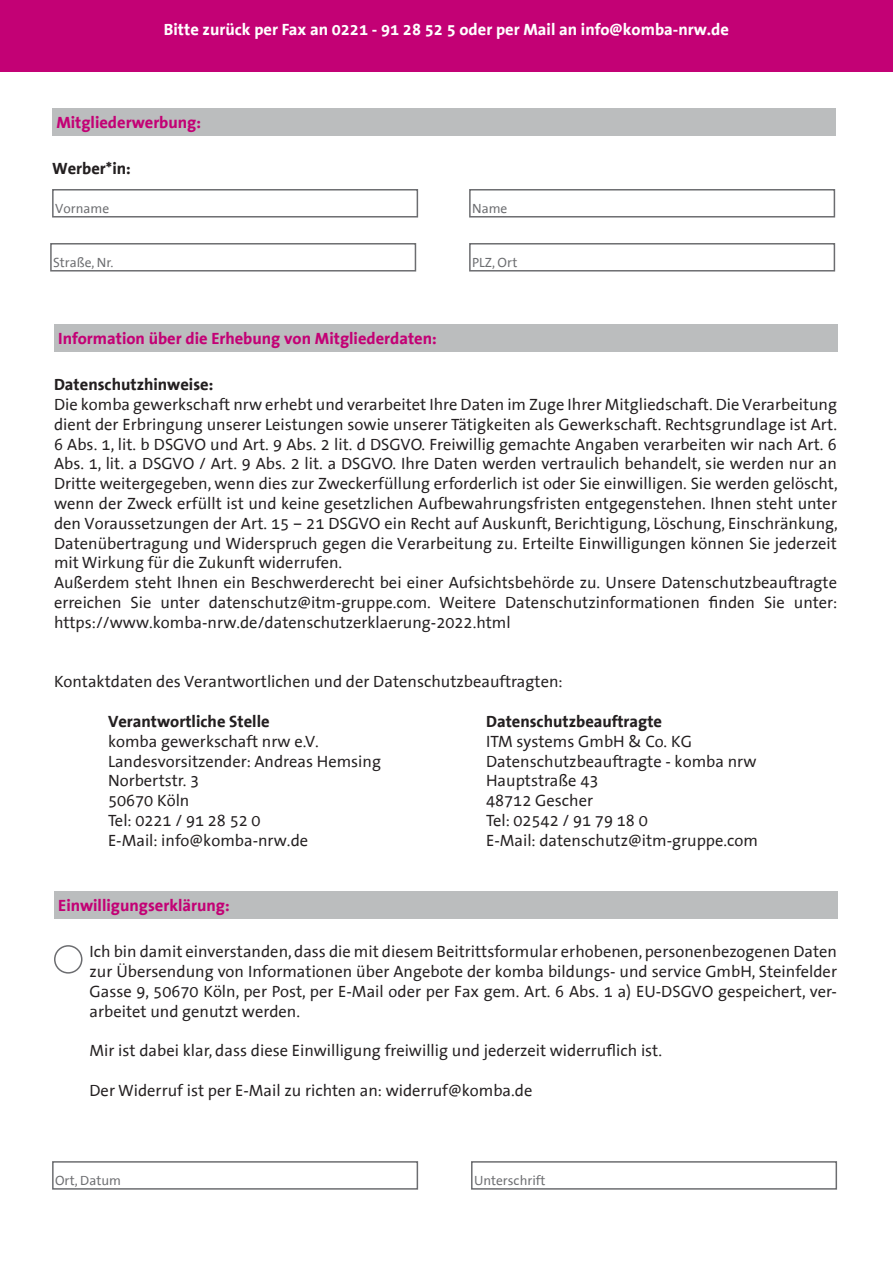
<style>
.page{position:relative;width:893px;height:1263px;background:#fff}
.page>*{position:absolute;margin:0;border:0;box-sizing:border-box;transform-origin:0 0}
.t1{font:16.5px/19.8px "The Sans Office";color:#231f20;text-align:justify}
.t2{font:700 16.5px "The Sans Office";color:#c30175}
.t3{font:700 16.5px "The Sans Office";color:#231f20}
.t4{font:700 16.5px "The Sans Office";color:#fff}
.t5{font:13.5px "The Sans Office";color:#6c6d70}
</style>
<div class="page">
<div style="left:0;top:0;width:893px;height:71px;background:#c30175"></div>
<div style="left:52px;top:108px;width:783px;height:27px;background:#bbbdbe"></div>
<div style="left:52px;top:189px;width:366px;height:29px;border:2px solid #6c6d70"></div>
<div style="left:469px;top:189px;width:366px;height:29px;border:2px solid #6c6d70"></div>
<div style="left:50px;top:243px;width:366px;height:29px;border:2px solid #6c6d70"></div>
<div style="left:469px;top:243px;width:366px;height:29px;border:2px solid #6c6d70"></div>
<div style="left:52px;top:1161px;width:366px;height:29px;border:2px solid #6c6d70"></div>
<div style="left:471px;top:1161px;width:366px;height:29px;border:2px solid #6c6d70"></div>
<div style="left:54px;top:324px;width:783px;height:27px;background:#bbbdbe"></div>
<div style="left:54px;top:891px;width:783px;height:27px;background:#bbbdbe"></div>
<div style="left:54px;top:945px;width:28px;height:29px;border:2px solid #6c6d70;border-radius:50%"></div>
<p class="t4" style="left:164px;top:21px;width:567px">Bitte zurück per Fax an 0221 - 91 28 52 5 oder per Mail an info@komba-nrw.de</p>
<p class="t2" style="left:56px;top:113px;width:146px">Mitgliederwerbung:</p>
<p class="t3" style="left:52px;top:160px;width:80px">Werber*in:</p>
<p class="t5" style="left:55px;top:202px;width:56px">Vorname</p>
<p class="t5" style="left:472px;top:202px;width:37px">Name</p>
<p class="t5" style="left:53px;top:256px;width:62px">Straße, Nr.</p>
<p class="t5" style="left:472px;top:256px;width:47px">PLZ, Ort</p>
<p class="t2" style="left:58px;top:329px;width:380px">Information über die Erhebung von Mitgliederdaten:</p>
<p class="t3" style="left:54px;top:376px;width:161px">Datenschutzhinweise:</p>
<p class="t1" style="left:54px;top:395px;width:785px">Die komba gewerkschaft nrw erhebt und verarbeitet Ihre Daten im Zuge Ihrer Mitgliedschaft. Die Verarbeitung dient der Erbringung unserer Leistungen sowie unserer Tätigkeiten als Gewerkschaft. Rechtsgrundlage ist Art.<br>6 Abs. 1, lit. b DSGVO und Art. 9 Abs. 2 lit. d DSGVO. Freiwillig gemachte Angaben verarbeiten wir nach Art. 6<br>Abs. 1, lit. a DSGVO / Art. 9 Abs. 2 lit. a DSGVO. Ihre Daten werden vertraulich behandelt, sie werden nur an Dritte weitergegeben, wenn dies zur Zweckerfüllung erforderlich ist oder Sie einwilligen. Sie werden gelöscht, wenn der Zweck erfüllt ist und keine gesetzlichen Aufbewahrungsfristen entgegenstehen. Ihnen steht unter den Voraussetzungen der Art. 15 – 21 DSGVO ein Recht auf Auskunft, Berichtigung, Löschung, Einschränkung, Datenübertragung und Widerspruch gegen die Verarbeitung zu. Erteilte Einwilligungen können Sie jederzeit mit Wirkung für die Zukunft widerrufen.</p>
<p class="t1" style="left:54px;top:573px;width:785px">Außerdem steht Ihnen ein Beschwerderecht bei einer Aufsichtsbehörde zu. Unsere Datenschutzbeauftragte erreichen Sie unter datenschutz@itm-gruppe.com. Weitere Datenschutzinformationen finden Sie unter: https://www.komba-nrw.de/datenschutzerklaerung-2022.html</p>
<p class="t1" style="left:54px;top:672px;width:510px">Kontaktdaten des Verantwortlichen und der Datenschutzbeauftragten:</p>
<p class="t3" style="left:108px;top:712px;width:163px">Verantwortliche Stelle</p>
<p class="t3" style="left:486px;top:712px;width:178px">Datenschutzbeauftragte</p>
<p class="t1" style="left:108px;top:732px;width:212px">komba gewerkschaft nrw e.V.</p>
<p class="t1" style="left:486px;top:732px;width:207px">ITM systems GmbH &amp; Co. KG</p>
<p class="t1" style="left:108px;top:752px;width:275px">Landesvorsitzender: Andreas Hemsing</p>
<p class="t1" style="left:486px;top:752px;width:272px">Datenschutzbeauftragte - komba nrw</p>
<p class="t1" style="left:108px;top:771px;width:93px">Norbertstr. 3</p>
<p class="t1" style="left:486px;top:771px;width:114px">Hauptstraße 43</p>
<p class="t1" style="left:108px;top:791px;width:83px">50670 Köln</p>
<p class="t1" style="left:486px;top:791px;width:109px">48712 Gescher</p>
<p class="t1" style="left:108px;top:811px;width:154px">Tel: 0221 / 91 28 52 0</p>
<p class="t1" style="left:486px;top:811px;width:163px">Tel: 02542 / 91 79 18 0</p>
<p class="t1" style="left:108px;top:831px;width:202px">E-Mail: info@komba-nrw.de</p>
<p class="t1" style="left:486px;top:831px;width:273px">E-Mail: datenschutz@itm-gruppe.com</p>
<p class="t2" style="left:58px;top:896px;width:173px">Einwilligungserklärung:</p>
<p class="t1" style="left:90px;top:942px;width:749px">Ich bin damit einverstanden, dass die mit diesem Beitrittsformular erhobenen, personenbezogenen Daten zur Übersendung von Informationen über Angebote der komba bildungs- und service GmbH, Steinfelder Gasse 9, 50670 Köln, per Post, per E-Mail oder per Fax gem. Art. 6 Abs. 1 a) EU-DSGVO gespeichert, ver&shy;arbeitet und genutzt werden.</p>
<p class="t1" style="left:90px;top:1041px;width:574px">Mir ist dabei klar, dass diese Einwilligung freiwillig und jederzeit widerruflich ist.</p>
<p class="t1" style="left:90px;top:1081px;width:444px">Der Widerruf ist per E-Mail zu richten an: widerruf@komba.de</p>
<p class="t5" style="left:55px;top:1174px;width:67px">Ort, Datum</p>
<p class="t5" style="left:474px;top:1174px;width:73px">Unterschrift</p>
</div>
